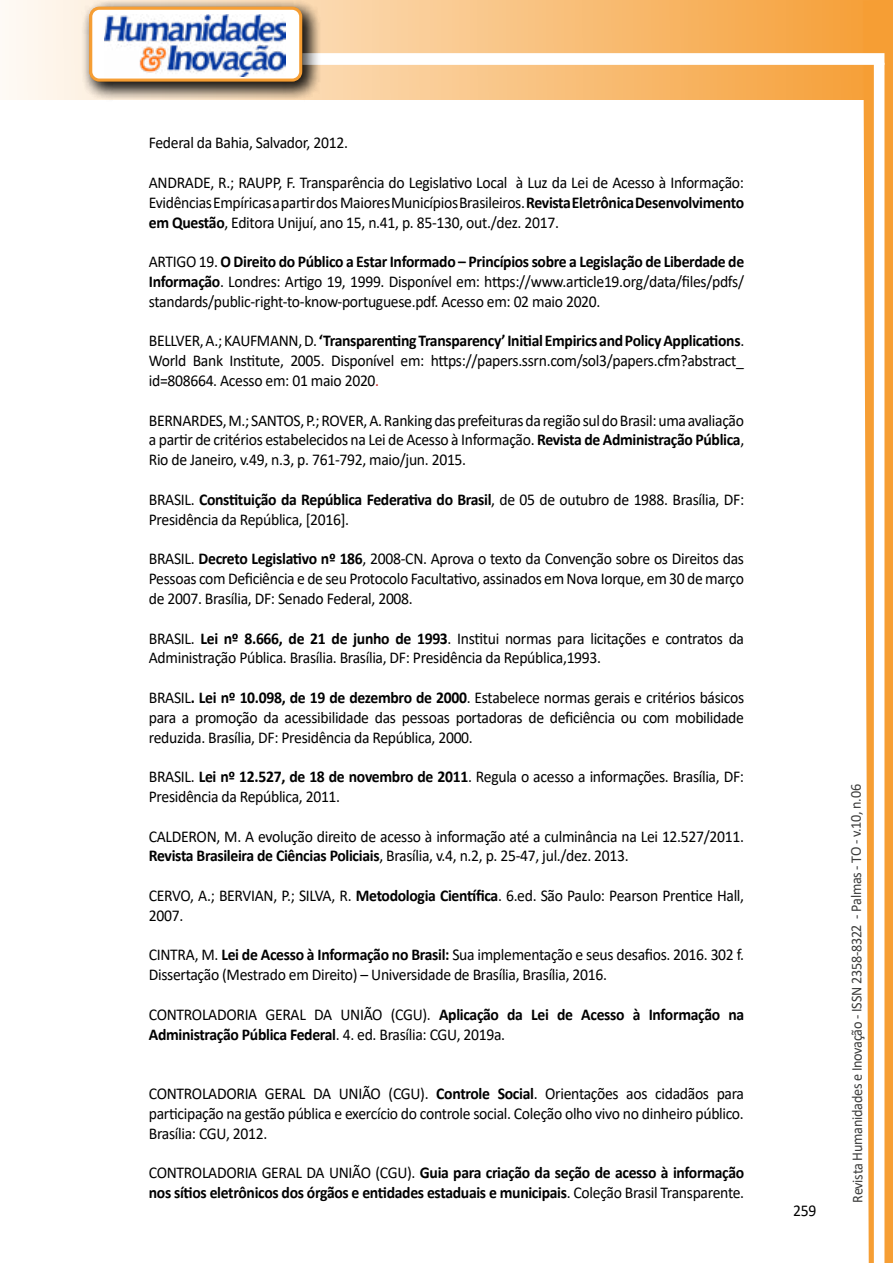
<style>
.page{position:relative;width:893px;height:1263px;background:#fff}
.page>*{position:absolute;margin:0;border:0;box-sizing:border-box;transform-origin:0 0}
.t1{font:16.5px/19.8px "Calibri";letter-spacing:-.02em;color:#000;text-align:justify;scale:.95 1}
.t2{font:700 16.5px/19.8px "Calibri";letter-spacing:-.02em;color:#000;scale:.95 1}
.t3{font:15px "Calibri";letter-spacing:-.025em;color:#3c3c3b;scale:.95 1}
.s1{font-weight:700}
.s2{color:#c9211e}
.s3{font-weight:400}
</style>
<div class="page">
<svg style="left:5px;top:0;width:858px;height:100px;background:#f9c484"></svg>
<div style="left:302px;top:53px;width:582px;height:12px;background:#fff;border:2px solid #fff"></div>
<svg style="left:863px;top:0;width:30px;height:1263px"></svg>
<div style="left:81px;top:0;width:241px;height:102px;background:#000;opacity:.75"></div>
<div style="left:91px;top:8px;width:210px;height:72px;background:#fff;border-radius:9px"></div>
<img style="left:104px;top:14px;width:181px;height:62px">
<div style="left:89px;top:7px;width:213px;height:75px;border:3px solid #f69e34;border-radius:9px"></div>
<p class="t1" style="left:149px;top:133px;width:211px">Federal da Bahia, Salvador, 2012.</p>
<p class="t1" style="left:149px;top:172px;width:628px">ANDRADE, R.; RAUPP, F. Transparência do Legislativo Local à Luz da Lei de Acesso à Informação:<br>Evidências Empíricas a partir dos Maiores Municípios Brasileiros. <span class="s1">Revista Eletrônica Desenvolvimento em Questão</span>, Editora Unijuí, ano 15, n.41, p. 85-130, out./dez. 2017.</p>
<p class="t1" style="left:149px;top:251px;width:628px">ARTIGO 19. <span class="s1">O Direito do Público a Estar Informado – Princípios sobre a Legislação de Liberdade de Informação</span>. Londres: Artigo 19, 1999. Disponível em: https://www.article19.org/data/files/pdfs/ standards/public-right-to-know-portuguese.pdf. Acesso em: 02 maio 2020.</p>
<p class="t1" style="left:149px;top:331px;width:628px">BELLVER, A.; KAUFMANN, D. <span class="s1">‘Transparenting Transparency’ Initial Empirics and Policy Applications</span>.<br>World Bank Institute, 2005. Disponível em: https://papers.ssrn.com/sol3/papers.cfm?abstract_ id=808664. Acesso em: 01 maio 2020<span class="s2">.</span></p>
<p class="t1" style="left:149px;top:410px;width:628px">BERNARDES, M.; SANTOS, P.; ROVER, A. Ranking das prefeituras da região sul do Brasil: uma avaliação a partir de critérios estabelecidos na Lei de Acesso à Informação. <span class="s1">Revista de Administração Pública</span>, Rio de Janeiro, v.49, n.3, p. 761-792, maio/jun. 2015.</p>
<p class="t1" style="left:149px;top:489px;width:628px">BRASIL. <span class="s1">Constituição da República Federativa do Brasil</span>, de 05 de outubro de 1988. Brasília, DF:<br>Presidência da República, [2016].</p>
<p class="t1" style="left:149px;top:548px;width:628px">BRASIL. <span class="s1">Decreto Legislativo nº 186</span>, 2008-CN. Aprova o texto da Convenção sobre os Direitos das Pessoas com Deficiência e de seu Protocolo Facultativo, assinados em Nova Iorque, em 30 de março de 2007. Brasília, DF: Senado Federal, 2008.</p>
<p class="t1" style="left:149px;top:628px;width:628px">BRASIL. <span class="s1">Lei nº 8.666, de 21 de junho de 1993</span>. Institui normas para licitações e contratos da<br>Administração Pública. Brasília. Brasília, DF: Presidência da República,1993.</p>
<p class="t1" style="left:149px;top:687px;width:628px">BRASIL<span class="s1">. Lei nº 10.098, de 19 de dezembro de 2000</span>. Estabelece normas gerais e critérios básicos para a promoção da acessibilidade das pessoas portadoras de deficiência ou com mobilidade reduzida. Brasília, DF: Presidência da República, 2000.</p>
<p class="t1" style="left:149px;top:766px;width:628px">BRASIL. <span class="s1">Lei nº 12.527, de 18 de novembro de 2011</span>. Regula o acesso a informações. Brasília, DF:<br>Presidência da República, 2011.</p>
<p class="t1" style="left:149px;top:826px;width:628px">CALDERON, M. A evolução direito de acesso à informação até a culminância na Lei 12.527/2011.<br><span class="s1">Revista Brasileira de Ciências Policiais</span>, Brasília, v.4, n.2, p. 25-47, jul./dez. 2013.</p>
<p class="t1" style="left:149px;top:885px;width:628px">CERVO, A.; BERVIAN, P.; SILVA, R. <span class="s1">Metodologia Científica</span>. 6.ed. São Paulo: Pearson Prentice Hall,<br>2007.</p>
<p class="t1" style="left:149px;top:944px;width:628px">CINTRA, M. <span class="s1">Lei de Acesso à Informação no Brasil:</span> Sua implementação e seus desafios. 2016. 302 f.<br>Dissertação (Mestrado em Direito) – Universidade de Brasília, Brasília, 2016.</p>
<p class="t2" style="left:149px;top:1004px;width:628px"><span class="s3">CONTROLADORIA GERAL DA UNIÃO (CGU).</span> Aplicação da Lei de Acesso à Informação na<br>Administração Pública Federal<span class="s3">. 4. ed. Brasília: CGU, 2019a.</span></p>
<p class="t1" style="left:149px;top:1083px;width:628px">CONTROLADORIA GERAL DA UNIÃO (CGU). <span class="s1">Controle Social</span>. Orientações aos cidadãos para participação na gestão pública e exercício do controle social. Coleção olho vivo no dinheiro público.<br>Brasília: CGU, 2012.</p>
<p class="t2" style="left:149px;top:1162px;width:628px"><span class="s3">CONTROLADORIA GERAL DA UNIÃO (CGU).</span> Guia para criação da seção de acesso à informação nos sítios eletrônicos dos órgãos e entidades estaduais e municipais<span class="s3">. Coleção Brasil Transparente.</span></p>
<p class="t1" style="left:793px;top:1200px;width:26px">259</p>
<p class="t3" style="left:846px;top:1203px;width:442px;rotate:-90deg">Revista Humanidades e Inovação - ISSN 2358-8322 - Palmas - TO - v.10, n.06</p>
</div>
